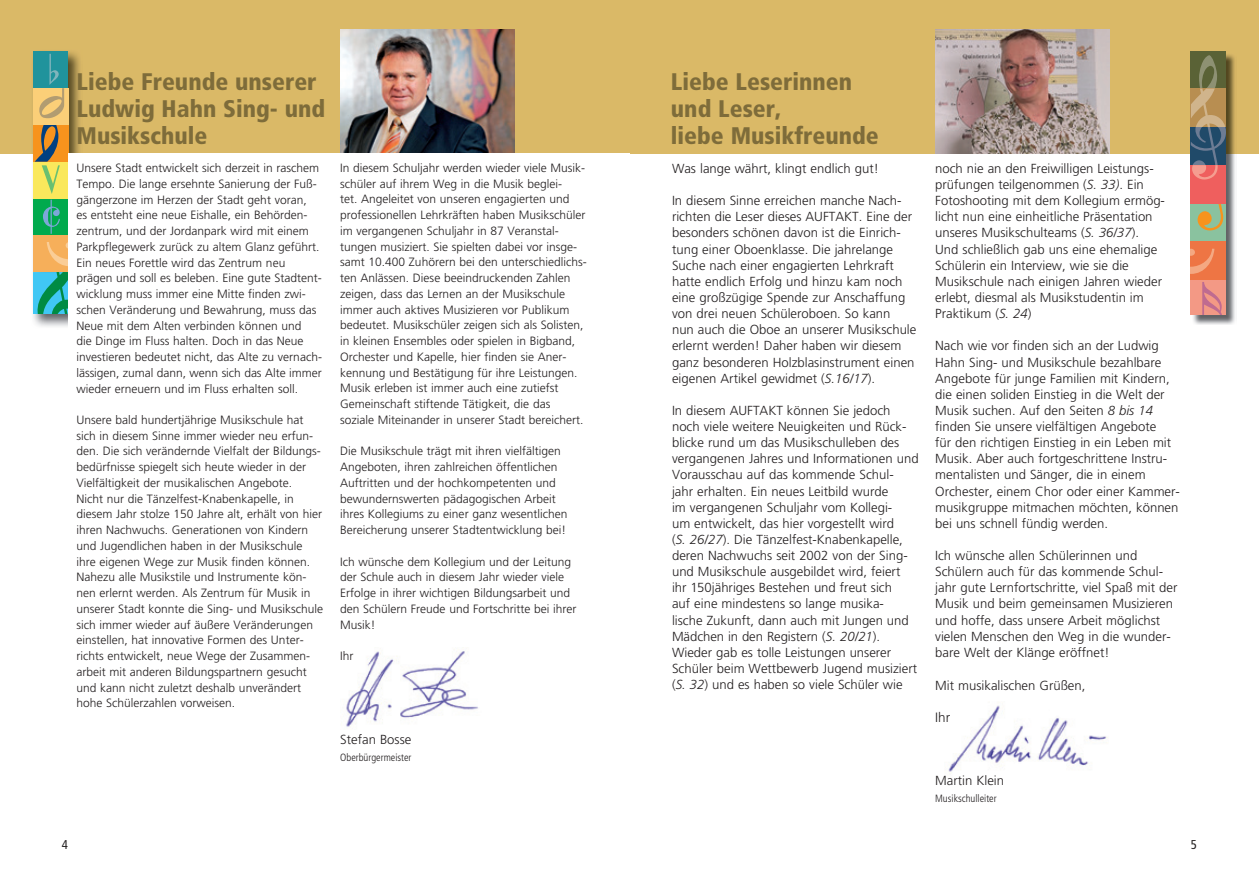
<style>
.page{position:relative;width:1259px;height:893px;background:#fff}
.page>*{position:absolute;margin:0;border:0;box-sizing:border-box;transform-origin:0 0}
.t1{font:900 condensed 24px/27px "Frutiger LT Pro";color:#7e6c3a}
.t2{font:300 13.5px "Frutiger";color:#231f20}
.t3{font:300 13.2px/16.2px "Frutiger";color:#231f20}
.t4{font:condensed 12.75px "Frutiger LT";color:#231f20}
.t5{font:300 12px/15.8px "Frutiger";color:#231f20}
.t6{font:300 condensed 10.5px "Frutiger LT";color:#231f20}
.s1{font-style:italic}
</style>
<div class="page">
<div style="left:0;top:0;width:629px;height:154px;background:#dab967"></div>
<div style="left:629px;top:0;width:630px;height:154px;background:#dab967"></div>
<img style="left:33px;top:52px;width:47px;height:275px">
<div style="left:33px;top:51px;width:35px;height:37px;background:#20939c"></div>
<div style="left:33px;top:125px;width:35px;height:37px;background:#f7931d"></div>
<div style="left:33px;top:199px;width:35px;height:36px;background:#00aa4d"></div>
<svg style="left:43px;top:200px;width:17px;height:34px"></svg>
<div style="left:33px;top:235px;width:35px;height:37px;background:#f6af5a"></div>
<svg style="left:47px;top:242px;width:21px;height:24px"></svg>
<div style="left:33px;top:162px;width:35px;height:37px;background:#fae85c"></div>
<svg style="left:35px;top:125px;width:25px;height:69px"></svg>
<div style="left:33px;top:272px;width:35px;height:42px;background:#40c7f4"></div>
<svg style="left:37px;top:272px;width:31px;height:42px"></svg>
<div style="left:33px;top:88px;width:35px;height:37px;background:#fbcf78"></div>
<svg style="left:39px;top:54px;width:25px;height:64px"></svg>
<img style="left:1192px;top:53px;width:43px;height:272px">
<div style="left:1191px;top:203px;width:34px;height:39px;background:#8ac29f"></div>
<svg style="left:1197px;top:204px;width:26px;height:27px"></svg>
<div style="left:1191px;top:52px;width:34px;height:37px;background:#5a6236"></div>
<div style="left:1191px;top:165px;width:34px;height:39px;background:#ef5f5e"></div>
<div style="left:1191px;top:242px;width:34px;height:38px;background:#ee7544"></div>
<div style="left:1191px;top:280px;width:34px;height:34px;background:#f39985"></div>
<svg style="left:1202px;top:282px;width:20px;height:32px"></svg>
<svg style="left:1191px;top:55px;width:34px;height:125px"></svg>
<svg style="left:1191px;top:249px;width:23px;height:25px"></svg>
<img style="left:340px;top:30px;width:174px;height:123px">
<img style="left:935px;top:30px;width:174px;height:123px">
<div style="left:68px;top:153px;width:561px;height:182px;background:#fff"></div>
<img style="left:346px;top:647px;width:132px;height:80px">
<img style="left:948px;top:705px;width:160px;height:69px">
<h1 class="t1" style="left:77px;top:68px;width:250px">Liebe Freunde unserer<br>Ludwig Hahn Sing- und<br>Musikschule</h1>
<p class="t5" style="left:77px;top:160px;width:247px">Unsere Stadt entwickelt sich derzeit in raschem Tempo. Die lange ersehnte Sanierung der Fuß&shy;gängerzone im Herzen der Stadt geht voran,<br>es entsteht eine neue Eishalle, ein Behörden&shy;zentrum, und der Jordanpark wird mit einem Parkpflegewerk zurück zu altem Glanz geführt.<br>Ein neues Forettle wird das Zentrum neu prägen und soll es beleben. Eine gute Stadtent&shy;wicklung muss immer eine Mitte finden zwi&shy;schen Veränderung und Bewahrung, muss das Neue mit dem Alten verbinden können und<br>die Dinge im Fluss halten. Doch in das Neue investieren bedeutet nicht, das Alte zu vernach&shy;lässigen, zumal dann, wenn sich das Alte immer wieder erneuern und im Fluss erhalten soll.</p>
<p class="t5" style="left:77px;top:412px;width:248px">Unsere bald hundertjährige Musikschule hat sich in diesem Sinne immer wieder neu erfun&shy;den. Die sich verändernde Vielfalt der Bildungs&shy;bedürfnisse spiegelt sich heute wieder in der Vielfältigkeit der musikalischen Angebote.<br>Nicht nur die Tänzelfest-Knabenkapelle, in diesem Jahr stolze 150 Jahre alt, erhält von hier ihren Nachwuchs. Generationen von Kindern und Jugendlichen haben in der Musikschule ihre eigenen Wege zur Musik finden können.<br>Nahezu alle Musikstile und Instrumente kön&shy;nen erlernt werden. Als Zentrum für Musik in unserer Stadt konnte die Sing- und Musikschule sich immer wieder auf äußere Veränderungen einstellen, hat innovative Formen des Unter&shy;richts entwickelt, neue Wege der Zusammen&shy;arbeit mit anderen Bildungspartnern gesucht und kann nicht zuletzt deshalb unverändert hohe Schülerzahlen vorweisen.</p>
<p class="t5" style="left:340px;top:160px;width:248px">In diesem Schuljahr werden wieder viele Musik&shy;schüler auf ihrem Weg in die Musik beglei-<br>tet. Angeleitet von unseren engagierten und professionellen Lehrkräften haben Musik schüler im vergangenen Schuljahr in 87 Veranstal&shy;tungen musiziert. Sie spielten dabei vor insge&shy;samt 10.400 Zuhörern bei den unterschiedlichs&shy;ten Anlässen. Diese beeindruckenden Zahlen zeigen, dass das Lernen an der Musikschule immer auch aktives Musizieren vor Publikum bedeutet. Musikschüler zeigen sich als Solisten, in kleinen Ensembles oder spielen in Bigband, Orchester und Kapelle, hier finden sie Aner&shy;kennung und Bestätigung für ihre Leistungen.<br>Musik erleben ist immer auch eine zutiefst Gemeinschaft stiftende Tätigkeit, die das soziale Miteinander in unserer Stadt bereichert.</p>
<p class="t5" style="left:340px;top:443px;width:229px">Die Musikschule trägt mit ihren vielfältigen Angeboten, ihren zahlreichen öffentlichen Auftritten und der hochkompetenten und bewundernswerten pädagogischen Arbeit ihres Kollegiums zu einer ganz wesentlichen Bereicherung unserer Stadtentwicklung bei!</p>
<p class="t5" style="left:340px;top:553px;width:238px">Ich wünsche dem Kollegium und der Leitung der Schule auch in diesem Jahr wieder viele Erfolge in ihrer wichtigen Bildungsarbeit und den Schülern Freude und Fortschritte bei ihrer Musik!</p>
<p class="t5" style="left:340px;top:648px;width:15px">Ihr</p>
<p class="t3" style="left:340px;top:731px;width:73px">Stefan Bosse</p>
<p class="t6" style="left:340px;top:751px;width:73px">Oberbürgermeister</p>
<h1 class="t1" style="left:671px;top:68px;width:209px">Liebe Leserinnen und Leser,<br>liebe Musikfreunde</h1>
<p class="t3" style="left:672px;top:160px;width:208px">Was lange währt, klingt endlich gut!</p>
<p class="t3" style="left:672px;top:192px;width:246px">In diesem Sinne erreichen manche Nach&shy;richten die Leser dieses AUFTAKT. Eine der besonders schönen davon ist die Einrich&shy;tung einer Oboenklasse. Die jahrelange Suche nach einer engagierten Lehrkraft hatte endlich Erfolg und hinzu kam noch eine großzügige Spende zur Anschaffung von drei neuen Schüleroboen. So kann<br>nun auch die Oboe an unserer Musik schule erlernt werden! Daher haben wir diesem ganz besonderen Holzblasinstrument einen eigenen Artikel gewidmet (<span class="s1">S.16/17</span>).</p>
<p class="t3" style="left:672px;top:402px;width:248px">In diesem AUFTAKT können Sie jedoch noch viele weitere Neuigkeiten und Rück&shy;blicke rund um das Musikschulleben des vergangenen Jahres und Informationen und Vorausschau auf das kommende Schul-<br>jahr erhalten. Ein neues Leitbild wurde<br>im vergangenen Schuljahr vom Kollegi-<br>um entwickelt, das hier vorgestellt wird<br>(<span class="s1">S. 26/27</span>). Die Tänzelfest-Knabenkapelle, deren Nachwuchs seit 2002 von der Sing&shy;und Musikschule ausgebildet wird, feiert<br>ihr 150jähriges Bestehen und freut sich<br>auf eine mindestens so lange musika-<br>lische Zukunft, dann auch mit Jungen und Mädchen in den Registern (<span class="s1">S. 20/21</span>).<br>Wieder gab es tolle Leistungen unserer Schüler beim Wettbewerb Jugend musiziert (<span class="s1">S. 32</span>) und es haben so viele Schüler wie</p>
<p class="t3" style="left:935px;top:160px;width:231px">noch nie an den Freiwilligen Leistungs&shy;prüfungen teilgenommen (<span class="s1">S. 33)</span>. Ein Fotoshooting mit dem Kollegium ermög&shy;licht nun eine einheitliche Präsentation unseres Musikschulteams (<span class="s1">S. 36/37</span>).<br>Und schließlich gab uns eine ehemalige Schülerin ein Interview, wie sie die Musikschule nach einigen Jahren wieder erlebt, diesmal als Musikstudentin im Praktikum (<span class="s1">S. 24</span>)</p>
<p class="t3" style="left:935px;top:338px;width:246px">Nach wie vor finden sich an der Ludwig Hahn Sing- und Musikschule bezahlbare Angebote für junge Familien mit Kindern, die einen soliden Einstieg in die Welt der Musik suchen. Auf den Seiten <span class="s1">8 bis 14 </span>finden Sie unsere vielfältigen Angebote<br>für den richtigen Einstieg in ein Leben mit Musik. Aber auch fortgeschrittene Instru&shy;mentalisten und Sänger, die in einem Orchester, einem Chor oder einer Kammer&shy;musikgruppe mitmachen möchten, können bei uns schnell fündig werden.</p>
<p class="t3" style="left:935px;top:547px;width:244px">Ich wünsche allen Schülerinnen und Schülern auch für das kommende Schul&shy;jahr gute Lernfortschritte, viel Spaß mit der Musik und beim gemeinsamen Musizieren und hoffe, dass unsere Arbeit möglichst vielen Menschen den Weg in die wunder&shy;bare Welt der Klänge eröffnet!</p>
<p class="t3" style="left:935px;top:677px;width:152px">Mit musikalischen Grüßen,</p>
<p class="t2" style="left:935px;top:710px;width:16px">Ihr</p>
<p class="t3" style="left:935px;top:773px;width:70px">Martin Klein</p>
<p class="t6" style="left:935px;top:792px;width:63px">Musikschulleiter</p>
<p class="t4" style="left:62px;top:837px;width:8px">4</p>
<p class="t4" style="left:1191px;top:837px;width:8px">5</p>
</div>
